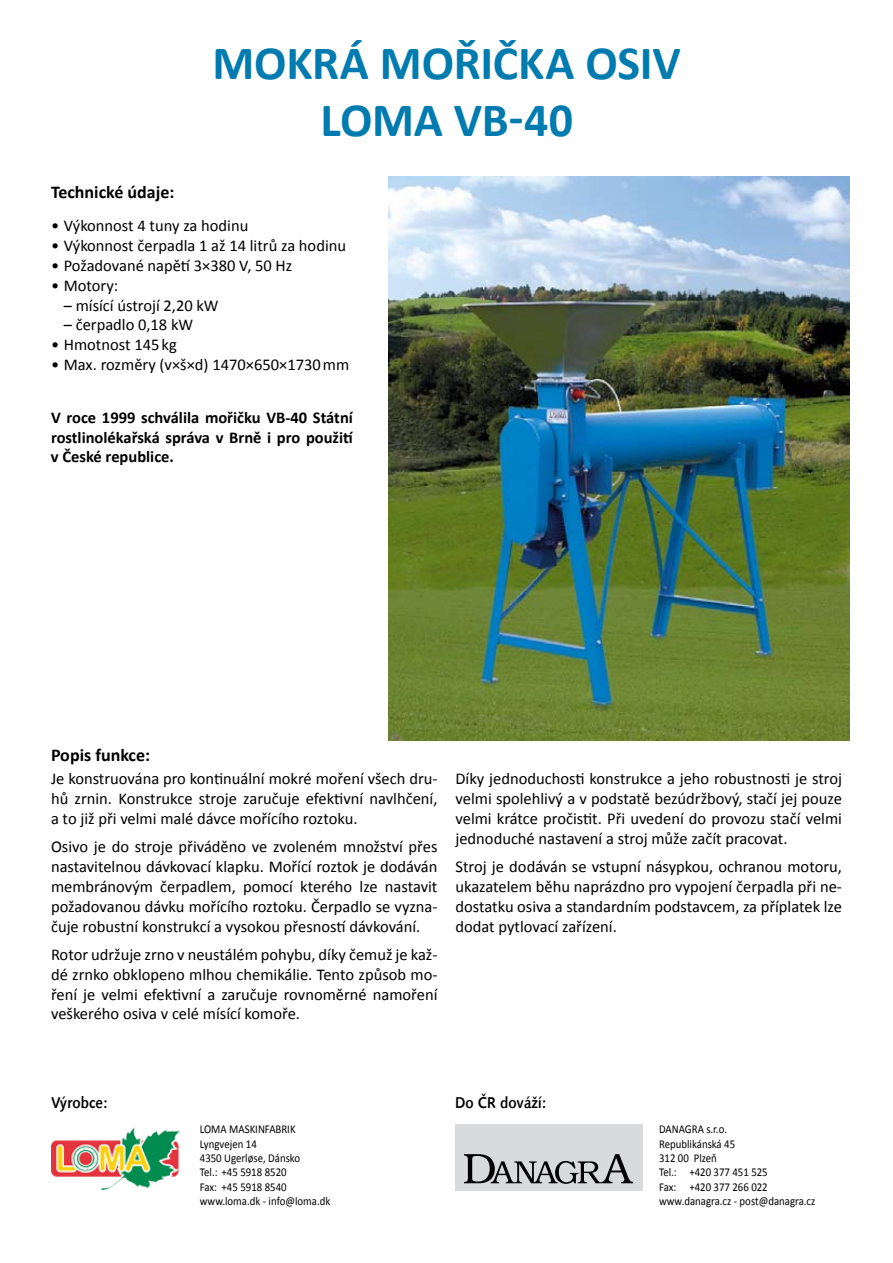
<style>
.page{position:relative;width:893px;height:1263px;background:#fff}
.page>*{position:absolute;margin:0;border:0;box-sizing:border-box;transform-origin:0 0}
.t1{font:700 48px/57.6px "Calibri";letter-spacing:-.005em;color:#007bb0;text-align:center}
.t2{font:700 18px "Calibri";color:#000}
.t3{font:16.5px/19.8px "Calibri";color:#000;text-align:justify}
.t4{font:700 16.5px/19.8px "Calibri";color:#000;text-align:justify}
.t5{font:15.75px "Humanist 531 AT Bold A";color:#000;scale:.9 1}
.t6{font:12px/14.4px "Calibri";color:#000;scale:.9 1}
</style>
<div class="page">
<div style="left:455px;top:1124px;width:187px;height:67px;background:#d9dadb"></div>
<svg style="left:464px;top:1154px;width:169px;height:30px"></svg>
<img style="left:51px;top:1127px;width:129px;height:64px">
<img style="left:388px;top:176px;width:462px;height:564px">
<p class="t2" style="left:51px;top:181px;width:125px">Technické údaje:</p>
<h1 class="t1" style="left:213px;top:32px;width:470px">Mokrá mořička osiv<br>LOMA VB-40</h1>
<p class="t3" style="left:51px;top:215px;width:199px">• Výkonnost 4 tuny za hodinu</p>
<p class="t3" style="left:51px;top:235px;width:297px">• Výkonnost čerpadla 1 až 14 litrů za hodinu</p>
<p class="t3" style="left:51px;top:255px;width:243px">• Požadované napětí 3×380 V, 50 Hz</p>
<p class="t3" style="left:51px;top:275px;width:69px">• Motory:</p>
<p class="t3" style="left:64px;top:294px;width:156px">– mísící ústrojí 2,20 kW</p>
<p class="t3" style="left:64px;top:314px;width:131px">– čerpadlo 0,18 kW</p>
<p class="t3" style="left:51px;top:334px;width:127px">• Hmotnost 145kg</p>
<p class="t3" style="left:51px;top:354px;width:300px">• Max. rozměry (v×š×d) 1470×650×1730mm</p>
<p class="t4" style="left:51px;top:407px;width:304px">V roce 1999 schválila mořičku VB-40 Státní rostlinolékařská správa v Brně i pro použití v České republice.</p>
<p class="t2" style="left:51px;top:743px;width:101px">Popis funkce:</p>
<p class="t3" style="left:51px;top:768px;width:388px">Je konstruována pro kontinuální mokré moření všech dru&shy;hů zrnin. Konstrukce stroje zaručuje efektivní navlhčení, a to již při velmi malé dávce mořícího roztoku.</p>
<p class="t3" style="left:51px;top:836px;width:388px">Osivo je do stroje přiváděno ve zvoleném množství přes nastavitelnou dávkovací klapku. Mořící roztok je dodáván membránovým čerpadlem, pomocí kterého lze nastavit požadovanou dávku mořícího roztoku. Čerpadlo se vyzna&shy;čuje robustní konstrukcí a vysokou přesností dávkování.</p>
<p class="t3" style="left:51px;top:944px;width:388px">Rotor udržuje zrno v neustálém pohybu, díky čemuž je kaž&shy;dé zrnko obklopeno mlhou chemikálie. Tento způsob mo&shy;ření je velmi efektivní a zaručuje rovnoměrné namoření veškerého osiva v celé mísící komoře.</p>
<p class="t3" style="left:455px;top:768px;width:388px">Díky jednoduchosti konstrukce a jeho robustnosti je stroj velmi spolehlivý a v podstatě bezúdržbový, stačí jej pouze velmi krátce pročistit. Při uvedení do provozu stačí velmi jednoduché nastavení a stroj může začít pracovat.</p>
<p class="t3" style="left:455px;top:856px;width:388px">Stroj je dodáván se vstupní násypkou, ochranou motoru, ukazatelem běhu naprázdno pro vypojení čerpadla při ne&shy;dostatku osiva a standardním podstavcem, za příplatek lze dodat pytlovací zařízení.</p>
<p class="t5" style="left:51px;top:1093px;width:65px">Výrobce:</p>
<p class="t6" style="left:200px;top:1121px;width:147px">LOMA MASKINFABRIK<br>Lyngvejen 14<br>4350 Ugerløse, Dánsko<br>Tel.: +45 5918 8520<br>Fax: +45 5918 8540 www.loma.dk - info@loma.dk</p>
<p class="t5" style="left:455px;top:1093px;width:103px">Do ČR dováží:</p>
<p class="t6" style="left:659px;top:1121px;width:175px">DANAGRA s.r.o.<br>Republikánská 45<br>312 00 Plzeň<br>Tel.: +420 377 451 525<br>Fax: +420 377 266 022 www.danagra.cz - post@danagra.cz</p>
</div>
